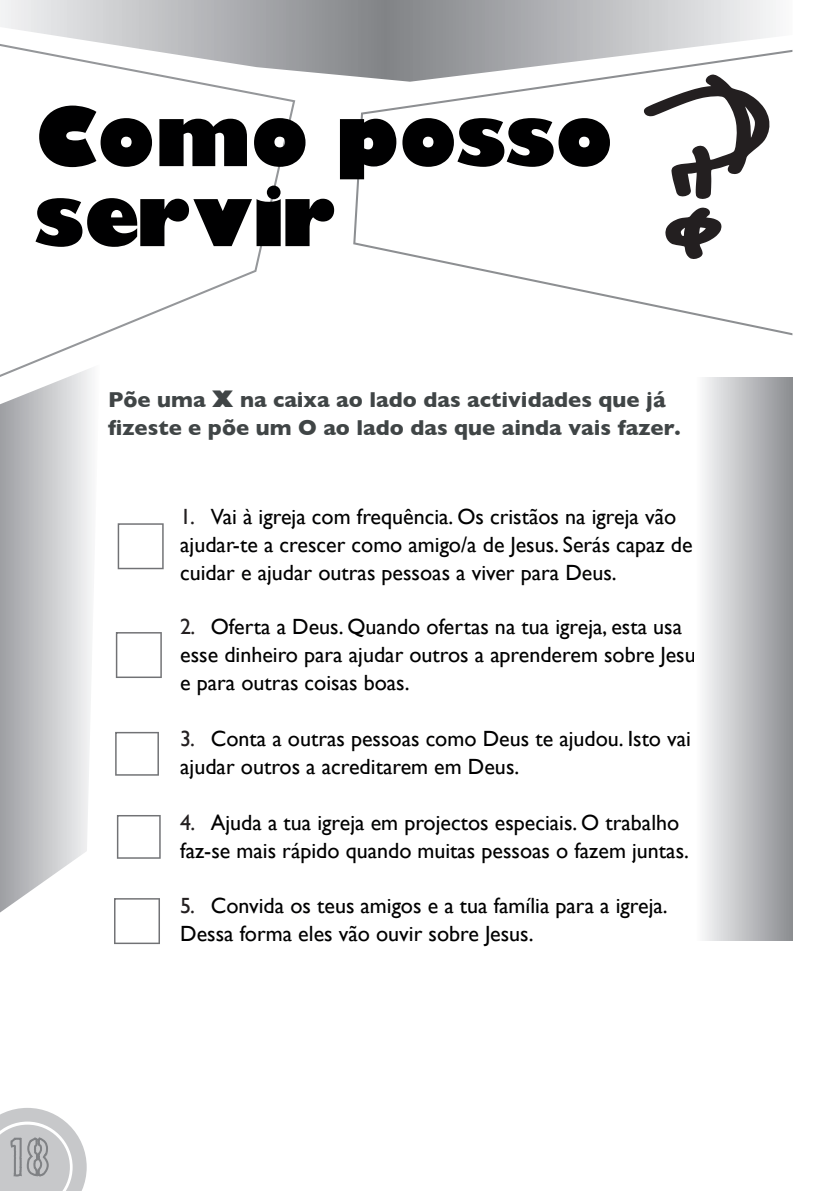
<style>
.page{position:relative;width:840px;height:1191px;background:#fff}
.page>*{position:absolute;margin:0;border:0;box-sizing:border-box;transform-origin:0 0}
.t1{font:800 80px/80px "Gill Sans";color:#000001}
.t2{font:22px/28px "Gill Sans";color:#000001}
.t3{font:700 22px/28px "Gill Sans";color:#404546}
.s1{font-weight:800}
.s2{color:#231f20}
</style>
<div class="page">
<svg style="left:353px;top:82px;width:439px;height:253px"></svg>
<svg style="left:26px;top:82px;width:269px;height:282px"></svg>
<svg style="left:0;top:1108px;width:87px;height:83px"></svg>
<svg style="left:0;top:364px;width:92px;height:549px;background:#cbccce"></svg>
<div style="left:695px;top:377px;width:97px;height:564px;background:linear-gradient(to right,#fcfdfe,#8b8c90)"></div>
<svg style="left:114px;top:898px;width:46px;height:46px"></svg>
<svg style="left:117px;top:815px;width:44px;height:44px"></svg>
<svg style="left:115px;top:732px;width:44px;height:44px"></svg>
<svg style="left:116px;top:632px;width:46px;height:46px"></svg>
<svg style="left:118px;top:523px;width:46px;height:46px"></svg>
<svg style="left:0;top:0;width:792px;height:82px"></svg>
<svg style="left:643px;top:74px;width:127px;height:185px"></svg>
<h1 class="t1" style="left:35px;top:96px;width:579px">Como posso servir</h1>
<p class="t3" style="left:108px;top:388px;width:574px">Põe uma <span class="s1">X</span> na caixa ao lado das actividades que já fizeste e põe um O ao lado das que ainda vais fazer.</p>
<p class="t2" style="left:180px;top:505px;width:514px"><span class="s2">1.</span> Vai à igreja com frequência. Os cristãos na igreja vão ajudar-te a crescer como amigo/a de Jesus. Serás capaz de cuidar e ajudar outras pessoas a viver para Deus.</p>
<p class="t2" style="left:180px;top:615px;width:525px"><span class="s2">2.</span> Oferta a Deus. Quando ofertas na tua igreja, esta usa esse dinheiro para ajudar outros a aprenderem sobre Jesus e para outras coisas boas.</p>
<p class="t2" style="left:180px;top:727px;width:512px"><span class="s2">3.</span> Conta a outras pessoas como Deus te ajudou. Isto vai ajudar outros a acreditarem em Deus.</p>
<p class="t2" style="left:180px;top:811px;width:510px"><span class="s2">4.</span> Ajuda a tua igreja em projectos especiais. O trabalho faz-se mais rápido quando muitas pessoas o fazem juntas.</p>
<p class="t2" style="left:180px;top:893px;width:489px"><span class="s2">5.</span> Convida os teus amigos e a tua família para a igreja.<br>Dessa forma eles vão ouvir sobre Jesus.</p>
</div>
